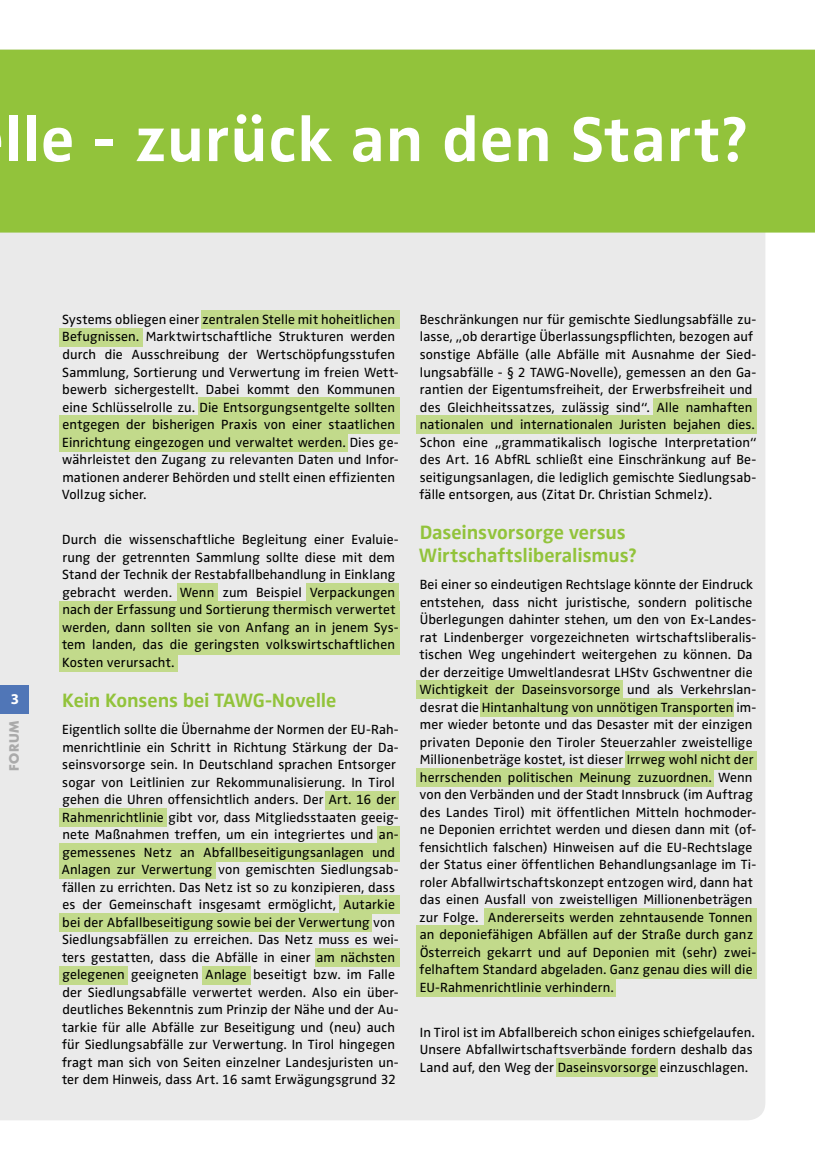
<style>
.page{position:relative;width:815px;height:1170px;background:#fff}
.page>*{position:absolute;margin:0;border:0;box-sizing:border-box;transform-origin:0 0}
.t1{font:700 65px "Zwo";letter-spacing:.01em;color:#fff}
.Textüberschriften{font:700 20px "Zwo";letter-spacing:-.005em;color:#92c33b}
.t2{font:700 15px "Myriad";color:#fff}
.Copytext{font:13.75px/17.5px "Zwo";letter-spacing:.01em;color:#000}
.t3{font:700 12.5px "Futura";letter-spacing:.045em;color:#aaa}
</style>
<div class="page">
<div style="left:0;top:232px;width:765px;height:888px;background:#eaeaea"></div>
<svg style="left:0;top:685px;width:1px;height:28px"></svg>
<div style="left:1px;top:685px;width:28px;height:28px;background:#5076b7"></div>
<div style="left:0;top:50px;width:815px;height:182px;background:#92c33b"></div>
<div style="left:201px;top:311px;width:198px;height:18px;background:#c2da8b"></div>
<div style="left:59px;top:328px;width:83px;height:18px;background:#c2da8b"></div>
<div style="left:198px;top:398px;width:201px;height:18px;background:#c2da8b"></div>
<div style="left:59px;top:416px;width:340px;height:18px;background:#c2da8b"></div>
<div style="left:59px;top:433px;width:289px;height:18px;background:#c2da8b"></div>
<div style="left:177px;top:583px;width:41px;height:18px;background:#c2da8b"></div>
<div style="left:306px;top:583px;width:93px;height:18px;background:#c2da8b"></div>
<div style="left:59px;top:601px;width:340px;height:53px;background:#c2da8b"></div>
<div style="left:59px;top:653px;width:119px;height:18px;background:#c2da8b"></div>
<div style="left:416px;top:680px;width:207px;height:19px;background:#c2da8b"></div>
<div style="left:480px;top:698px;width:254px;height:18px;background:#c2da8b"></div>
<div style="left:625px;top:751px;width:132px;height:18px;background:#c2da8b"></div>
<div style="left:416px;top:768px;width:298px;height:18px;background:#c2da8b"></div>
<div style="left:416px;top:925px;width:340px;height:53px;background:#c2da8b"></div>
<div style="left:416px;top:978px;width:199px;height:18px;background:#c2da8b"></div>
<div style="left:326px;top:791px;width:73px;height:18px;background:#c2da8b"></div>
<div style="left:59px;top:808px;width:108px;height:18px;background:#c2da8b"></div>
<div style="left:377px;top:826px;width:22px;height:18px;background:#c2da8b"></div>
<div style="left:59px;top:843px;width:340px;height:18px;background:#c2da8b"></div>
<div style="left:59px;top:860px;width:157px;height:18px;background:#c2da8b"></div>
<div style="left:339px;top:895px;width:60px;height:18px;background:#c2da8b"></div>
<div style="left:59px;top:913px;width:313px;height:18px;background:#c2da8b"></div>
<div style="left:315px;top:948px;width:84px;height:18px;background:#c2da8b"></div>
<div style="left:59px;top:966px;width:69px;height:18px;background:#c2da8b"></div>
<div style="left:202px;top:966px;width:49px;height:18px;background:#c2da8b"></div>
<div style="left:654px;top:398px;width:103px;height:19px;background:#c2da8b"></div>
<div style="left:416px;top:415px;width:341px;height:18px;background:#c2da8b"></div>
<div style="left:484px;top:908px;width:272px;height:18px;background:#c2da8b"></div>
<div style="left:556px;top:1058px;width:102px;height:18px;background:#c2da8b"></div>
<h1 class="t1" style="left:5px;top:101px;width:746px">lle - zurück an den Start?</h1>
<p class="t2" style="left:11px;top:690px;width:10px">3</p>
<p class="t3" style="left:6px;top:771px;width:52px;rotate:-90deg">FORUM</p>
<p class="Copytext" style="left:62px;top:310px;width:339px">Systems obliegen einer zentralen Stelle mit hoheitlichen Befugnissen. Marktwirtschaftliche Strukturen werden durch die Ausschreibung der Wertschöpfungsstufen Sammlung, Sortierung und Verwertung im freien Wett&shy;bewerb sichergestellt. Dabei kommt den Kommunen eine Schlüsselrolle zu. Die Entsorgungsentgelte sollten entgegen der bisherigen Praxis von einer staatlichen Einrichtung eingezogen und verwaltet werden. Dies ge&shy;währleistet den Zugang zu relevanten Daten und Infor&shy;mationen anderer Behörden und stellt einen effizienten Vollzug sicher.</p>
<p class="Copytext" style="left:62px;top:530px;width:338px">Durch die wissenschaftliche Begleitung einer Evaluie&shy;rung der getrennten Sammlung sollte diese mit dem Stand der Technik der Restabfallbehandlung in Einklang gebracht werden. Wenn zum Beispiel Verpackungen nach der Erfassung und Sortierung thermisch verwertet werden, dann sollten sie von Anfang an in jenem Sys&shy;tem landen, das die geringsten volkswirtschaftlichen Kosten verursacht.</p>
<p class="Textüberschriften" style="left:62px;top:688px;width:276px">Kein Konsens bei TAWG-Novelle</p>
<p class="Copytext" style="left:61px;top:720px;width:339px">Eigentlich sollte die Übernahme der Normen der EU-Rah&shy;menrichtlinie ein Schritt in Richtung Stärkung der Da&shy;seinsvorsorge sein. In Deutschland sprachen Entsorger sogar von Leitlinien zur Rekommunalisierung. In Tirol gehen die Uhren offensichtlich anders. Der Art. 16 der Rahmenrichtlinie gibt vor, dass Mitgliedsstaaten geeig&shy;nete Maßnahmen treffen, um ein integriertes und an&shy;gemessenes Netz an Abfallbeseitigungsanlagen und Anlagen zur Verwertung von gemischten Siedlungsab&shy;fällen zu errichten. Das Netz ist so zu konzipieren, dass es der Gemeinschaft insgesamt ermöglicht, Autarkie bei der Abfallbeseitigung sowie bei der Verwertung von Siedlungsabfällen zu erreichen. Das Netz muss es wei&shy;ters gestatten, dass die Abfälle in einer am nächsten gelegenen geeigneten Anlage beseitigt bzw. im Falle der Siedlungsabfälle verwertet werden. Also ein über&shy;deutliches Bekenntnis zum Prinzip der Nähe und der Au&shy;tarkie für alle Abfälle zur Beseitigung und (neu) auch für Siedlungsabfälle zur Verwertung. In Tirol hingegen fragt man sich von Seiten einzelner Landesjuristen un&shy;ter dem Hinweis, dass Art. 16 samt Erwägungsgrund 32</p>
<p class="Copytext" style="left:420px;top:310px;width:339px">Beschränkungen nur für gemischte Siedlungsabfälle zu&shy;lasse, „ob derartige Überlassungspflichten, bezogen auf sonstige Abfälle (alle Abfälle mit Ausnahme der Sied&shy;lungsabfälle - § 2 TAWG-Novelle), gemessen an den Ga&shy;rantien der Eigentumsfreiheit, der Erwerbsfreiheit und des Gleichheitssatzes, zulässig sind“. Alle namhaften nationalen und internationalen Juristen bejahen dies.<br>Schon eine „grammatikalisch logische Interpretation“ des Art. 16 AbfRL schließt eine Einschränkung auf Be&shy;seitigungsanlagen, die lediglich gemischte Siedlungsab&shy;fälle entsorgen, aus (Zitat Dr. Christian Schmelz).</p>
<p class="Textüberschriften" style="left:420px;top:520px;width:208px">Daseinsvorsorge versus</p>
<p class="Textüberschriften" style="left:419px;top:543px;width:220px">Wirtschaftsliberalismus?</p>
<p class="Copytext" style="left:419px;top:575px;width:339px">Bei einer so eindeutigen Rechtslage könnte der Eindruck entstehen, dass nicht juristische, sondern politische Überlegungen dahinter stehen, um den von Ex-Landes&shy;rat Lindenberger vorgezeichneten wirtschaftsliberalis&shy;tischen Weg ungehindert weitergehen zu können. Da der derzeitige Umweltlandesrat LHStv Gschwentner die Wichtigkeit der Daseinsvorsorge und als Verkehrslan&shy;desrat die Hintanhaltung von unnötigen Transporten im&shy;mer wieder betonte und das Desaster mit der einzigen privaten Deponie den Tiroler Steuerzahler zweistellige Millionenbeträge kostet, ist dieser Irrweg wohl nicht der herrschenden politischen Meinung zuzuordnen. Wenn von den Verbänden und der Stadt Innsbruck (im Auftrag des Landes Tirol) mit öffentlichen Mitteln hochmoder&shy;ne Deponien errichtet werden und diesen dann mit (of&shy;fensichtlich falschen) Hinweisen auf die EU-Rechtslage der Status einer öffentlichen Behandlungsanlage im Ti&shy;roler Abfallwirtschaftskonzept entzogen wird, dann hat das einen Ausfall von zweistelligen Millionenbeträgen zur Folge. Andererseits werden zehntausende Tonnen an deponiefähigen Abfällen auf der Straße durch ganz Österreich gekarrt und auf Deponien mit (sehr) zwei&shy;felhaftem Standard abgeladen. Ganz genau dies will die EU-Rahmenrichtlinie verhindern.</p>
<p class="Copytext" style="left:420px;top:1023px;width:337px">In Tirol ist im Abfallbereich schon einiges schiefgelaufen.<br>Unsere Abfallwirtschaftsverbände fordern deshalb das<br>Land auf, den Weg der Daseinsvorsorge einzuschlagen.</p>
</div>
